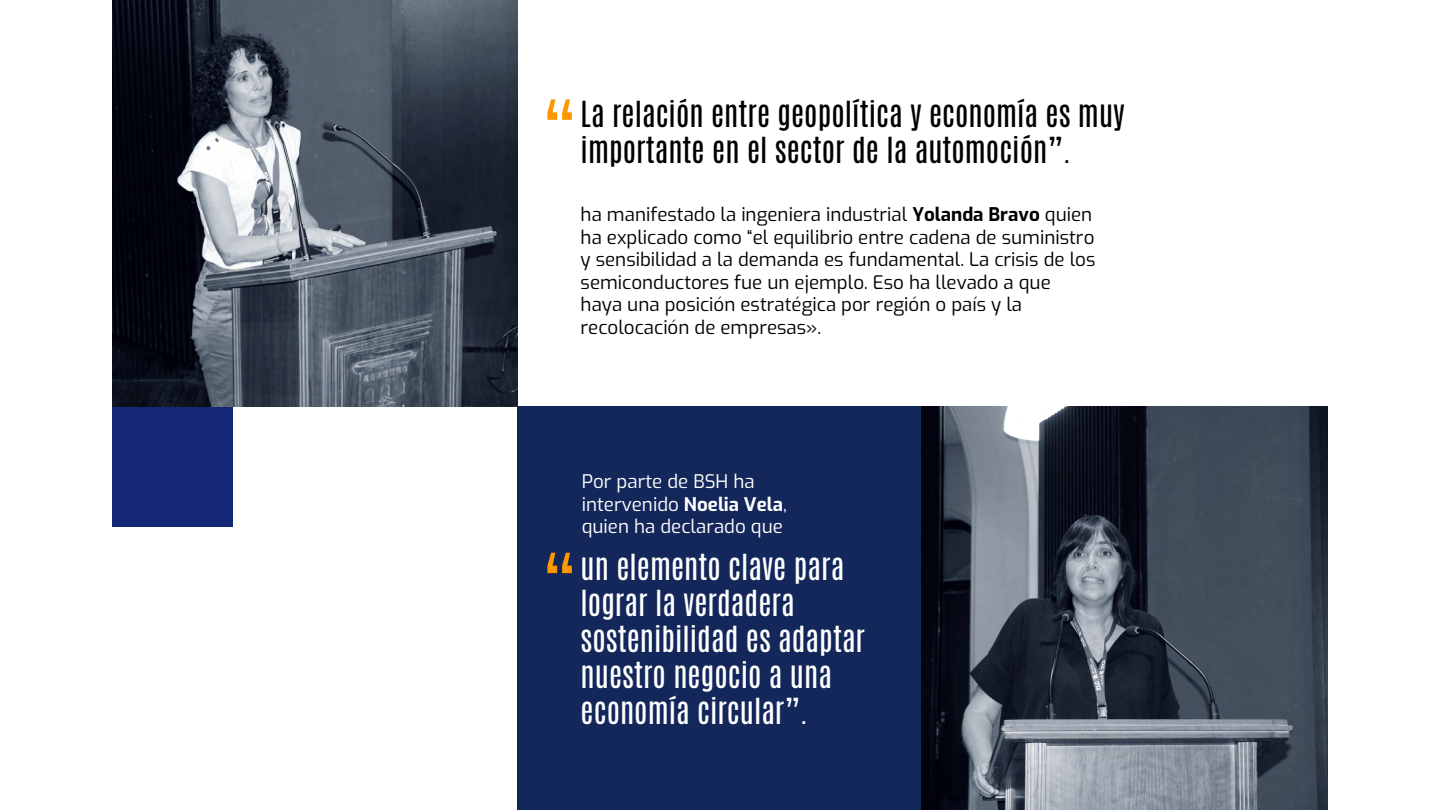
<style>
.page{position:relative;width:1440px;height:810px;background:#fff}
.page>*{position:absolute;margin:0;border:0;box-sizing:border-box;transform-origin:0 0}
.t1{font:66px "Antonio";color:#ff9701}
.t2{font:30px/36px "Antonio";color:#fff}
.t3{font:30px/36px "Antonio";color:#000}
.t4{font:18.75px/22.5px "Exo";color:#000}
.t5{font:18.75px/22.5px "Exo";color:#fff}
.s1{font-weight:700}
</style>
<div class="page">
<div style="left:517px;top:406px;width:405px;height:404px;background:#14275b"></div>
<div style="left:113px;top:406px;width:120px;height:121px;background:#142775"></div>
<img style="left:113px;top:0;width:405px;height:406px">
<img style="left:922px;top:406px;width:405px;height:404px">
<h2 class="t3" style="left:542px;top:96px;width:584px;text-indent:38px">La relación entre geopolítica y economía es muy <sup>“</sup> importante en el sector de la automoción”.</h2>
<p class="t4" style="left:581px;top:202px;width:516px">ha manifestado la ingeniera industrial <span class="s1">Yolanda Bravo</span> quien ha explicado como “el equilibrio entre cadena de suministro y sensibilidad a la demanda es fundamental. La crisis de los semiconductores fue un ejemplo. Eso ha llevado a que haya una posición estratégica por región o país y la recolocación de empresas».</p>
<h1 class="t1" style="left:542px;top:533px;width:35px">“</h1>
<p class="t5" style="left:582px;top:469px;width:207px">Por parte de BSH ha intervenido <span class="s1">Noelia Vela</span>, quien ha declarado que</p>
<h2 class="t2" style="left:581px;top:549px;width:286px">un elemento clave para lograr la verdadera sostenibilidad es adaptar nuestro negocio a una economía circular”.</h2>
</div>
